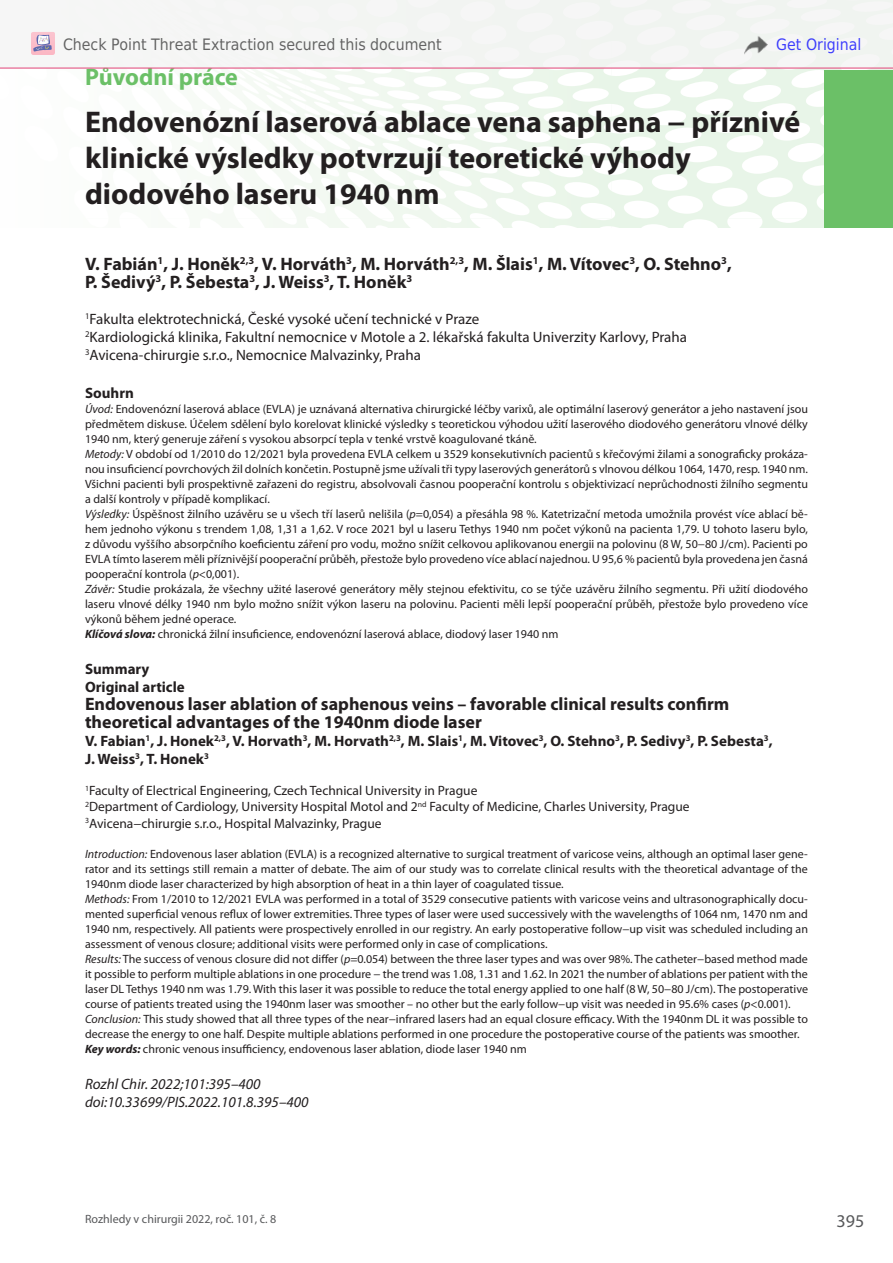
<style>
.page{position:relative;width:893px;height:1263px;background:#fff}
.page>*{position:absolute;margin:0;border:0;box-sizing:border-box;transform-origin:0 0}
.Ch_nadpis_článku{font:700 30px/36px "Myriad Pro";color:#231f20}
.Ch_rubrika__Editoria{font:700 24px "Myriad Pro";color:#6bc067}
.Normální{font:700 18px/18px "Myriad Pro";color:#231f20}
.Ch_autoři_vnitřní{font:700 18px/18px "Myriad Pro";color:#231f20}
.t1{font:18px "Myriad Pro";color:#57585a}
.t2{font:15.75px "DejaVu Sans Condensed";color:rgb(51 51 51/.75)}
.t3{font:15.75px "DejaVu Sans Condensed";color:rgb(0 0 255/.75)}
.Normální-2{font:15px "Myriad Pro";color:#231f20}
.Ch_autoři_vnitřní-2{font:700 15px/18px "Myriad Pro";color:#231f20}
.Ch_citace{font:italic 15px "Myriad Pro";color:#231f20}
.CH_souhrn_summary-ri{font:700 15px "Myriad Pro";color:#231f20}
.Normální-3{font:13.5px "Myriad Pro";color:#231f20}
.t4{font:12px/15px "Myriad Pro";color:#231f20;text-align:justify}
.t5{font:12px "Myriad Pro";color:#57585a}
.s1{font-style:italic}
.s2{font-weight:700;font-style:italic}
</style>
<div class="page">
<svg style="left:244px;top:170px;width:581px;height:57px"></svg>
<svg style="left:244px;top:69px;width:649px;height:101px"></svg>
<div style="left:825px;top:70px;width:68px;height:157px;background:#6bc067"></div>
<div style="left:0;top:0;width:893px;height:68px;background:#f4f4f4"></div>
<hr style="left:0;top:68px;width:893px;height:1px;background:#e45785">
<img style="left:32px;top:32px;width:22px;height:22px">
<img style="left:745px;top:36px;width:22px;height:18px">
<h3 class="t2" style="left:63px;top:36px;width:380px">Check Point Threat Extraction secured this document</h3>
<h3 class="t3" style="left:776px;top:36px;width:87px">Get Original</h3>
<p class="Ch_rubrika__Editoria" style="left:85px;top:61px;width:154px">Původní práce</p>
<p class="Ch_nadpis_článku" style="left:85px;top:102px;width:717px">Endovenózní laserová ablace vena saphena − příznivé klinické výsledky potvrzují teoretické výhody diodového laseru 1940 nm</p>
<p class="Normální" style="left:85px;top:254px;width:648px">V. Fabián<sup>1</sup>, J. Honěk<sup>2,3</sup>, V. Horváth<sup>3</sup>, M. Horváth<sup>2,3</sup>, M. Šlais<sup>1</sup>, M. Vítovec<sup>3</sup>, O. Stehno<sup>3</sup>,<br>P. Šedivý<sup>3</sup>, P. Šebesta<sup>3</sup>, J. Weiss<sup>3</sup>, T. Honěk<sup>3</sup></p>
<p class="Normální-2" style="left:85px;top:310px;width:396px"><sup>1</sup>Fakulta elektrotechnická, České vysoké učení technické v Praze</p>
<p class="Normální-2" style="left:85px;top:328px;width:603px"><sup>2</sup>Kardiologická klinika, Fakultní nemocnice v Motole a 2. lékařská fakulta Univerzity Karlovy, Praha</p>
<p class="Normální-2" style="left:85px;top:346px;width:337px"><sup>3</sup>Avicena-chirurgie s.r.o., Nemocnice Malvazinky, Praha</p>
<p class="CH_souhrn_summary-ri" style="left:85px;top:383px;width:50px">Souhrn</p>
<p class="t4" style="left:85px;top:401px;width:724px"><span class="s1">Úvod:</span> Endovenózní laserová ablace (EVLA) je uznávaná alternativa chirurgické léčby varixů, ale optimální laserový generátor a jeho nastavení jsou předmětem diskuse. Účelem sdělení bylo korelovat klinické výsledky s teoretickou výhodou užití laserového diodového generátoru vlnové délky 1940 nm, který generuje záření s vysokou absorpcí tepla v tenké vrstvě koagulované tkáně.</p>
<p class="t4" style="left:85px;top:446px;width:724px"><span class="s1">Metody:</span> V období od 1/2010 do 12/2021 byla provedena EVLA celkem u 3529 konsekutivních pacientů s křečovými žilami a sonograficky prokáza&shy;nou insuficiencí povrchových žil dolních končetin. Postupně jsme užívali tři typy laserových generátorů s vlnovou délkou 1064, 1470, resp. 1940 nm.<br>Všichni pacienti byli prospektivně zařazeni do registru, absolvovali časnou pooperační kontrolu s objektivizací neprůchodnosti žilního segmentu a další kontroly v případě komplikací.</p>
<p class="t4" style="left:85px;top:506px;width:724px"><span class="s1">Výsledky:</span> Úspěšnost žilního uzávěru se u všech tří laserů nelišila (<span class="s1">p</span>=0,054) a přesáhla 98 %. Katetrizační metoda umožnila provést více ablací bě&shy;hem jednoho výkonu s trendem 1,08, 1,31 a 1,62. V roce 2021 byl u laseru Tethys 1940 nm počet výkonů na pacienta 1,79. U tohoto laseru bylo, z důvodu vyššího absorpčního koeficientu záření pro vodu, možno snížit celkovou aplikovanou energii na polovinu (8 W, 50−80 J/cm). Pacienti po EVLA tímto laserem měli příznivější pooperační průběh, přestože bylo provedeno více ablací najednou. U 95,6 % pacientů byla provedena jen časná pooperační kontrola (<span class="s1">p</span>&lt;0,001).</p>
<p class="t4" style="left:85px;top:581px;width:724px"><span class="s1">Závěr:</span> Studie prokázala, že všechny užité laserové generátory měly stejnou efektivitu, co se týče uzávěru žilního segmentu. Při užití diodového laseru vlnové délky 1940 nm bylo možno snížit výkon laseru na polovinu. Pacienti měli lepší pooperační průběh, přestože bylo provedeno více výkonů během jedné operace.</p>
<p class="t4" style="left:85px;top:626px;width:475px"><span class="s2">Klíčová slova:</span> chronická žilní insuficience, endovenózní laserová ablace, diodový laser 1940 nm</p>
<p class="CH_souhrn_summary-ri" style="left:85px;top:659px;width:66px">Summary</p>
<p class="CH_souhrn_summary-ri" style="left:85px;top:677px;width:101px">Original article</p>
<p class="Ch_autoři_vnitřní" style="left:85px;top:694px;width:646px">Endovenous laser ablation of saphenous veins – favorable clinical results confirm theoretical advantages of the 1940nm diode laser</p>
<p class="Ch_autoři_vnitřní-2" style="left:85px;top:731px;width:689px">V. Fabian<sup>1</sup>, J. Honek<sup>2,3</sup>, V. Horvath<sup>3</sup>, M. Horvath<sup>2,3</sup>, M. Slais<sup>1</sup>, M. Vitovec<sup>3</sup>, O. Stehno<sup>3</sup>, P. Sedivy<sup>3</sup>, P. Sebesta<sup>3</sup>,<br>J. Weiss<sup>3</sup>, T. Honek<sup>3</sup></p>
<p class="Normální-3" style="left:85px;top:782px;width:394px"><sup>1</sup>Faculty of Electrical Engineering, Czech Technical University in Prague</p>
<p class="Normální-3" style="left:85px;top:798px;width:606px"><sup>2</sup>Department of Cardiology, University Hospital Motol and 2<sup>nd</sup> Faculty of Medicine, Charles University, Prague</p>
<p class="Normální-3" style="left:85px;top:815px;width:298px"><sup>3</sup>Avicena−chirurgie s.r.o., Hospital Malvazinky, Prague</p>
<p class="t4" style="left:85px;top:846px;width:724px"><span class="s1">Introduction:</span> Endovenous laser ablation (EVLA) is a recognized alternative to surgical treatment of varicose veins, although an optimal laser gene&shy;rator and its settings still remain a matter of debate. The aim of our study was to correlate clinical results with the theoretical advantage of the 1940nm diode laser characterized by high absorption of heat in a thin layer of coagulated tissue.</p>
<p class="t4" style="left:85px;top:891px;width:724px"><span class="s1">Methods:</span> From 1/2010 to 12/2021 EVLA was performed in a total of 3529 consecutive patients with varicose veins and ultrasonographically docu&shy;mented superficial venous reflux of lower extremities. Three types of laser were used successively with the wavelengths of 1064 nm, 1470 nm and 1940 nm, respectively. All patients were prospectively enrolled in our registry. An early postoperative follow−up visit was scheduled including an assessment of venous closure; additional visits were performed only in case of complications.</p>
<p class="t4" style="left:85px;top:951px;width:724px"><span class="s1">Results:</span> The success of venous closure did not differ (<span class="s1">p</span>=0.054) between the three laser types and was over 98%. The catheter−based method made it possible to perform multiple ablations in one procedure − the trend was 1.08, 1.31 and 1.62. In 2021 the number of ablations per patient with the laser DL Tethys 1940 nm was 1.79. With this laser it was possible to reduce the total energy applied to one half (8 W, 50−80 J/cm). The postoperative course of patients treated using the 1940nm laser was smoother – no other but the early follow−up visit was needed in 95.6% cases (<span class="s1">p</span>&lt;0.001).</p>
<p class="t4" style="left:85px;top:1011px;width:724px"><span class="s1">Conclusion:</span> This study showed that all three types of the near−infrared lasers had an equal closure efficacy. With the 1940nm DL it was possible to decrease the energy to one half. Despite multiple ablations performed in one procedure the postoperative course of the patients was smoother.</p>
<p class="t4" style="left:85px;top:1041px;width:443px"><span class="s2">Key words:</span> chronic venous insufficiency, endovenous laser ablation, diode laser 1940 nm</p>
<p class="Ch_citace" style="left:85px;top:1074px;width:177px">Rozhl Chir. 2022;101:395–400</p>
<p class="Ch_citace" style="left:85px;top:1092px;width:225px">doi:10.33699/PIS.2022.101.8.395–400</p>
<p class="t5" style="left:85px;top:1212px;width:193px">Rozhledy v chirurgii 2022, roč. 101, č. 8</p>
<h3 class="t1" style="left:837px;top:1210px;width:29px">395</h3>
</div>
